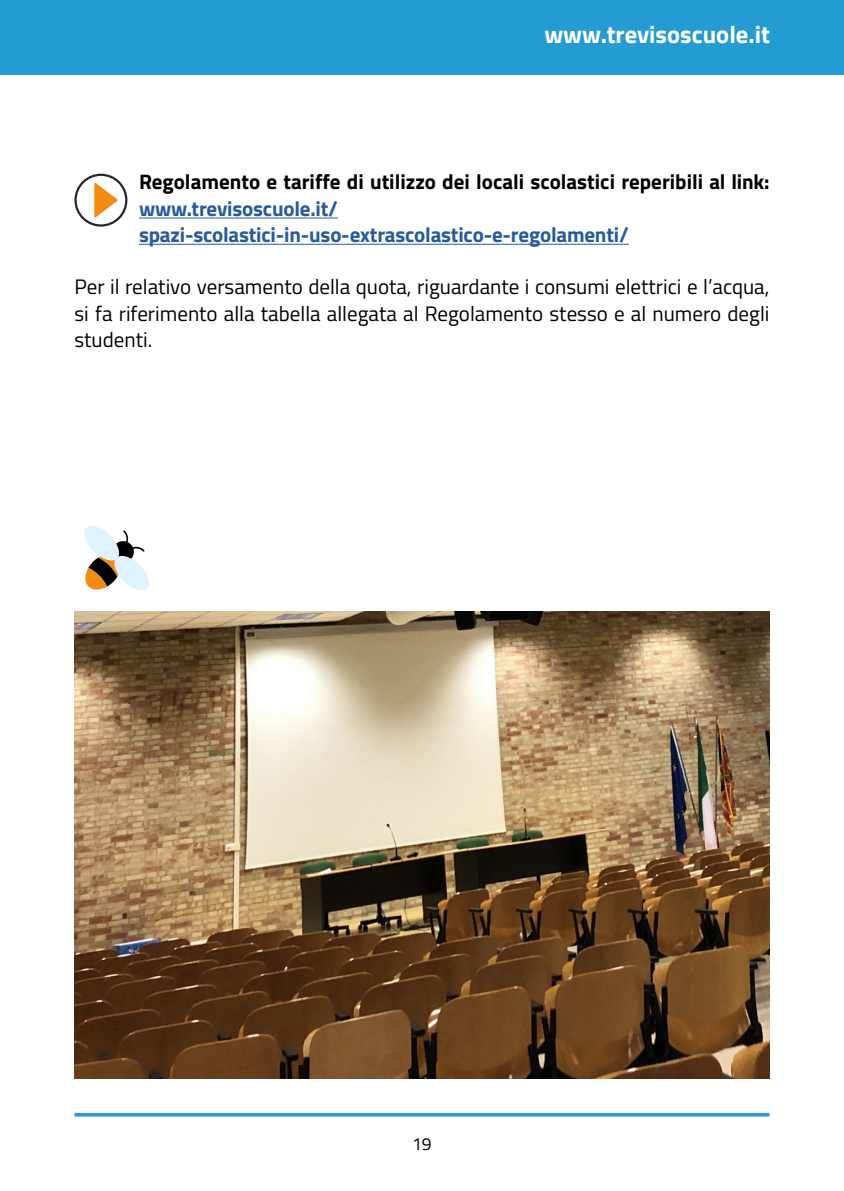
<style>
.page{position:relative;width:844px;height:1191px;background:#fff}
.page>*{position:absolute;margin:0;border:0;box-sizing:border-box;transform-origin:0 0}
.t1{font:700 24.5px "Titillium";color:#fff}
.t2{font:21px/26.2px "Titillium";color:#000;text-align:justify}
.t3{font:700 21px/26.2px "Titillium";letter-spacing:-.01em;color:#275b9b}
.t4{font:700 21px "Titillium";color:#000}
.t5{font:17.5px "Titillium";color:#000}
</style>
<div class="page">
<div style="left:0;top:0;width:843px;height:75px;background:#249cd3"></div>
<hr style="left:74px;top:1113px;width:695px;height:3px;background:#249cd3">
<hr style="left:139px;top:218px;width:199px;height:1px;background:#275b9b">
<hr style="left:139px;top:244px;width:489px;height:1px;background:#275b9b">
<img style="left:74px;top:611px;width:695px;height:467px">
<svg style="left:84px;top:526px;width:65px;height:65px"></svg>
<svg style="left:74px;top:174px;width:53px;height:53px"></svg>
<p class="t1" style="left:544px;top:16px;width:227px">www.trevisoscuole.it</p>
<p class="t4" style="left:139px;top:166px;width:632px">Regolamento e tariffe di utilizzo dei locali scolastici reperibili al link:</p>
<p class="t3" style="left:139px;top:194px;width:491px">www.trevisoscuole.it/ spazi-scolastici-in-uso-extrascolastico-e-regolamenti/</p>
<p class="t2" style="left:74px;top:273px;width:696px">Per il relativo versamento della quota, riguardante i consumi elettrici e l’acqua, si fa riferimento alla tabella allegata al Regolamento stesso e al numero degli studenti.</p>
<p class="t5" style="left:412px;top:1130px;width:21px">19</p>
</div>
